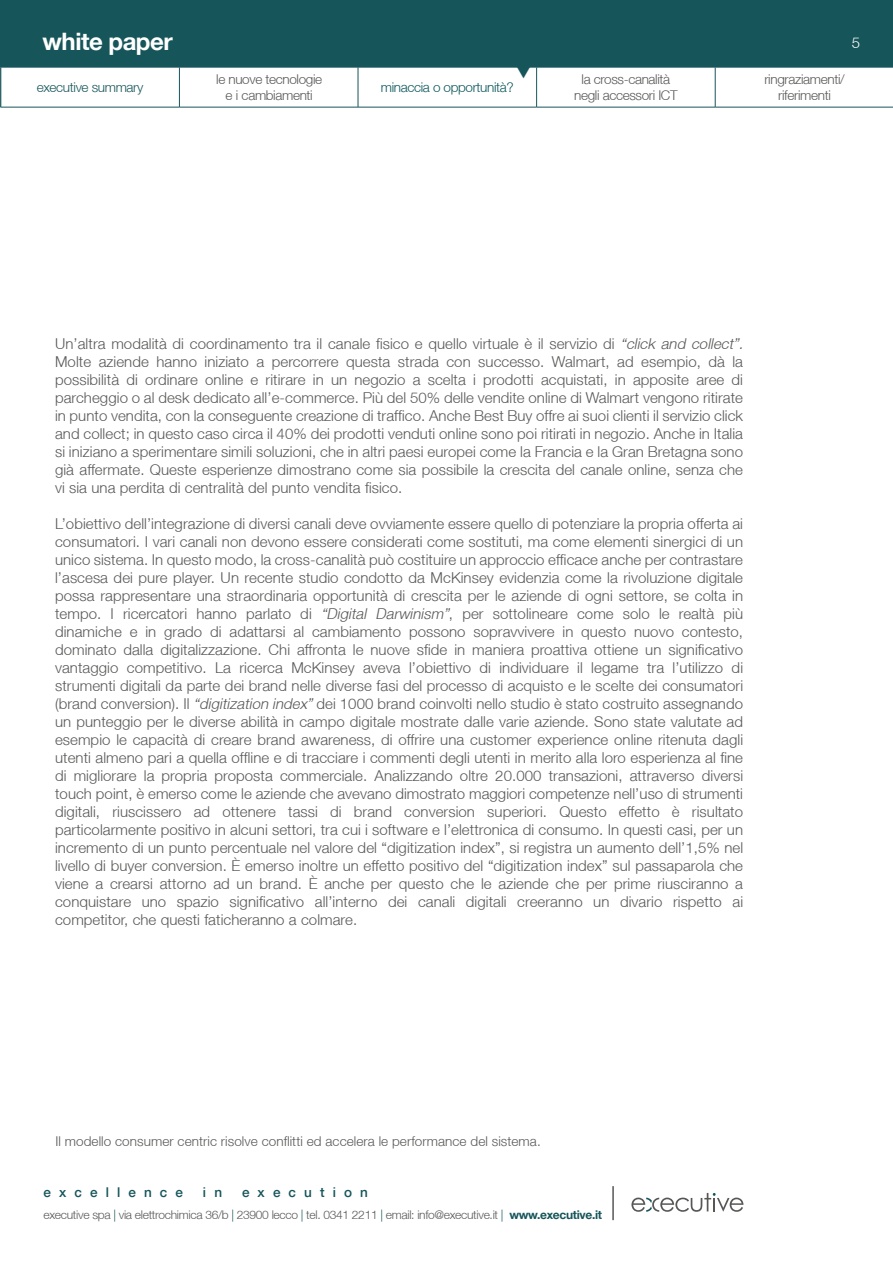
<style>
.page{position:relative;width:893px;height:1263px;background:#fff}
.page>*{position:absolute;margin:0;border:0;box-sizing:border-box;transform-origin:0 0}
.t1{font:700 24px "Helvetica Neue";letter-spacing:-.02em;color:#fff}
.t2{font:300 15px/18px "Helvetica Neue";letter-spacing:.005em;color:#575756}
.t3{font:300 15px "Helvetica Neue";color:#fff}
.t4{font:300 13.5px/16.5px "Helvetica Neue";letter-spacing:-.025em;color:#575756;text-align:center}
.t5{font:300 13.5px "Helvetica Neue";letter-spacing:.005em;color:#575756}
.t6{font:500 13.5px "Helvetica Neue";letter-spacing:.6em;color:#16555a}
.t7{font:300 13.5px "Helvetica Neue";letter-spacing:-.025em;color:#0a565b}
.t8{font:300 13.5px "Helvetica Neue";letter-spacing:-.025em;color:#16555a}
.t9{font:300 12px "Helvetica Neue";letter-spacing:-.025em;color:#575756}
.s1{font-style:italic}
.s2{color:#16555a}
.s3{font-weight:700;color:#16555a}
</style>
<div class="page">
<svg style="left:631px;top:1193px;width:112px;height:19px"></svg>
<hr style="left:612px;top:1186px;width:2px;height:34px;background:#575756">
<div style="left:0;top:0;width:893px;height:67px;background:#16555a"></div>
<hr style="left:0;top:67px;width:1px;height:40px;background:#16555a">
<hr style="left:1px;top:67px;width:178px;height:1px;background:#16555a">
<hr style="left:1px;top:67px;width:1px;height:40px;background:#16555a">
<hr style="left:179px;top:67px;width:179px;height:1px;background:#16555a">
<hr style="left:358px;top:67px;width:179px;height:1px;background:#16555a">
<hr style="left:537px;top:67px;width:178px;height:1px;background:#16555a">
<hr style="left:715px;top:67px;width:178px;height:1px;background:#16555a">
<hr style="left:1px;top:107px;width:178px;height:1px;background:#16555a">
<hr style="left:179px;top:107px;width:179px;height:1px;background:#16555a">
<hr style="left:358px;top:107px;width:179px;height:1px;background:#16555a">
<hr style="left:537px;top:107px;width:178px;height:1px;background:#16555a">
<hr style="left:715px;top:107px;width:178px;height:1px;background:#16555a">
<hr style="left:179px;top:67px;width:1px;height:40px;background:#16555a">
<hr style="left:358px;top:67px;width:1px;height:40px;background:#16555a">
<hr style="left:536px;top:67px;width:1px;height:40px;background:#16555a">
<hr style="left:715px;top:67px;width:1px;height:40px;background:#16555a">
<svg style="left:517px;top:67px;width:14px;height:1px"></svg>
<h1 class="t1" style="left:43px;top:26px;width:132px">white paper</h1>
<p class="t3" style="left:852px;top:33px;width:10px">5</p>
<p class="t8" style="left:37px;top:79px;width:108px">executive summary</p>
<p class="t4" style="left:216px;top:70px;width:107px">le nuove tecnologie e i cambiamenti</p>
<p class="t7" style="left:381px;top:79px;width:135px">minaccia o opportunità?</p>
<p class="t4" style="left:574px;top:71px;width:105px">la cross-canalità negli accessori ICT</p>
<p class="t4" style="left:764px;top:71px;width:82px">ringraziamenti/</p>
<p class="t4" style="left:778px;top:87px;width:54px">riferimenti</p>
<p class="t2" style="left:55px;top:334px;width:693px">Un’altra modalità di coordinamento tra il canale fisico e quello virtuale è il servizio di <span class="s1">“click and collect”.<br></span>Molte aziende hanno iniziato a percorrere questa strada con successo. Walmart, ad esempio, dà la</p>
<p class="t2" style="left:55px;top:370px;width:689px">possibilità di ordinare online e ritirare in un negozio a scelta i prodotti acquistati, in apposite aree di</p>
<p class="t2" style="left:55px;top:388px;width:689px">parcheggio o al desk dedicato all’e-commerce. Più del 50% delle vendite online di Walmart vengono ritirate</p>
<p class="t2" style="left:55px;top:406px;width:689px">in punto vendita, con la conseguente creazione di traffico. Anche Best Buy offre ai suoi clienti il servizio click</p>
<p class="t2" style="left:55px;top:424px;width:689px">and collect; in questo caso circa il 40% dei prodotti venduti online sono poi ritirati in negozio. Anche in Italia</p>
<p class="t2" style="left:55px;top:442px;width:689px">si iniziano a sperimentare simili soluzioni, che in altri paesi europei come la Francia e la Gran Bretagna sono</p>
<p class="t2" style="left:55px;top:460px;width:689px">già affermate. Queste esperienze dimostrano come sia possibile la crescita del canale online, senza che</p>
<p class="t2" style="left:55px;top:478px;width:349px">vi sia una perdita di centralità del punto vendita fisico.</p>
<p class="t2" style="left:55px;top:514px;width:689px">L’obiettivo dell’integrazione di diversi canali deve ovviamente essere quello di potenziare la propria offerta ai consumatori. I vari canali non devono essere considerati come sostituti, ma come elementi sinergici di un</p>
<p class="t2" style="left:55px;top:550px;width:689px">unico sistema. In questo modo, la cross-canalità può costituire un approccio efficace anche per contrastare</p>
<p class="t2" style="left:55px;top:568px;width:689px">l’ascesa dei pure player. Un recente studio condotto da McKinsey evidenzia come la rivoluzione digitale</p>
<p class="t2" style="left:55px;top:586px;width:689px">possa rappresentare una straordinaria opportunità di crescita per le aziende di ogni settore, se colta in</p>
<p class="t2" style="left:55px;top:604px;width:689px">tempo. I ricercatori hanno parlato di <span class="s1">“Digital Darwinism”</span>, per sottolineare come solo le realtà più</p>
<p class="t2" style="left:55px;top:622px;width:689px">dinamiche e in grado di adattarsi al cambiamento possono sopravvivere in questo nuovo contesto,</p>
<p class="t2" style="left:55px;top:640px;width:689px">dominato dalla digitalizzazione. Chi affronta le nuove sfide in maniera proattiva ottiene un significativo</p>
<p class="t2" style="left:55px;top:658px;width:689px">vantaggio competitivo. La ricerca McKinsey aveva l’obiettivo di individuare il legame tra l’utilizzo di</p>
<p class="t2" style="left:55px;top:676px;width:689px;text-align:justify">strumenti digitali da parte dei brand nelle diverse fasi del processo di acquisto e le scelte dei consumatori (brand conversion). Il <span class="s1">“digitization index”</span>dei 1000 brand coinvolti nello studio è stato costruito assegnando un punteggio per le diverse abilità in campo digitale mostrate dalle varie aziende. Sono state valutate ad esempio le capacità di creare brand awareness, di offrire una customer experience online ritenuta dagli utenti almeno pari a quella offline e di tracciare i commenti degli utenti in merito alla loro esperienza al fine</p>
<p class="t2" style="left:55px;top:766px;width:689px">di migliorare la propria proposta commerciale. Analizzando oltre 20.000 transazioni, attraverso diversi</p>
<p class="t2" style="left:55px;top:784px;width:689px">touch point, è emerso come le aziende che avevano dimostrato maggiori competenze nell’uso di strumenti</p>
<p class="t2" style="left:55px;top:802px;width:689px">digitali, riuscissero ad ottenere tassi di brand conversion superiori. Questo effetto è risultato</p>
<p class="t2" style="left:55px;top:820px;width:689px">particolarmente positivo in alcuni settori, tra cui i software e l’elettronica di consumo. In questi casi, per un</p>
<p class="t2" style="left:55px;top:838px;width:689px">incremento di un punto percentuale nel valore del “digitization index”, si registra un aumento dell’1,5% nel</p>
<p class="t2" style="left:55px;top:856px;width:689px">livello di buyer conversion. È emerso inoltre un effetto positivo del “digitization index” sul passaparola che</p>
<p class="t2" style="left:55px;top:874px;width:689px">viene a crearsi attorno ad un brand. È anche per questo che le aziende che per prime riusciranno a</p>
<p class="t2" style="left:55px;top:892px;width:689px">conquistare uno spazio significativo all’interno dei canali digitali creeranno un divario rispetto ai</p>
<p class="t2" style="left:55px;top:910px;width:304px">competitor, che questi faticheranno a colmare.</p>
<p class="t5" style="left:55px;top:1132px;width:487px">Il modello consumer centric risolve conflitti ed accelera le performance del sistema.</p>
<p class="t6" style="left:44px;top:1184px;width:141px">excellence</p>
<p class="t6" style="left:203px;top:1184px;width:21px">i n</p>
<p class="t6" style="left:242px;top:1184px;width:127px">execution</p>
<p class="t9" style="left:44px;top:1208px;width:560px">executive spa <span class="s2">|</span> via elettrochimica 36/b <span class="s2">|</span> 23900 lecco <span class="s2">|</span> tel. 0341 2211 <span class="s2">|</span> email: info@executive.it <span class="s2">|</span> <span class="s3">www.executive.it</span></p>
</div>
